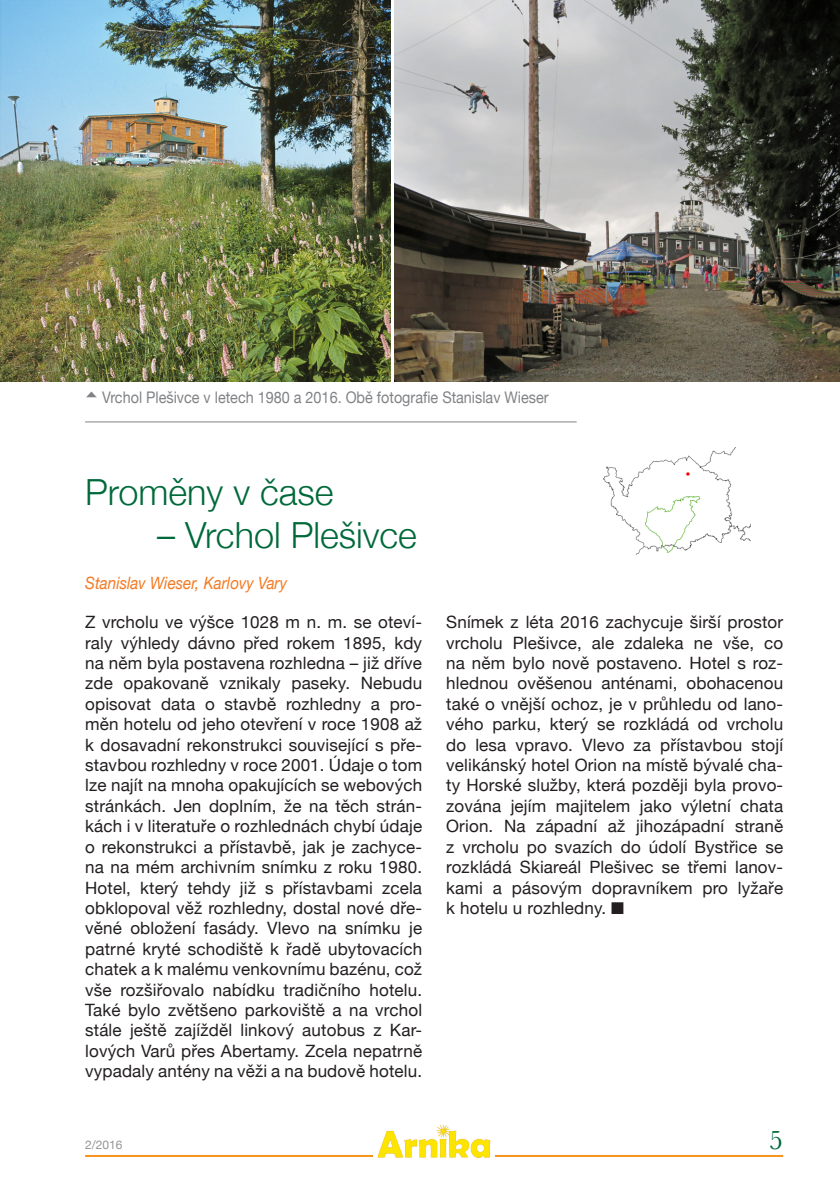
<style>
.page{position:relative;width:840px;height:1191px;background:#fff}
.page>*{position:absolute;margin:0;border:0;box-sizing:border-box;transform-origin:0 0}
.t1{font:300 36px "Helvetica Neue";color:#00693a}
.t2{font:28px "Baskerville";color:#00693a}
.t3{font:17px/20.4px "Helvetica Neue";letter-spacing:.01em;color:#231f20;text-align:justify}
.t4{font:italic 17px "Helvetica Neue";color:#f47921;scale:.9 1}
.t5{font:16px "Helvetica Neue";color:#808285;scale:.9 1}
.t6{font:12px "Helvetica Neue";color:#939598}
</style>
<div class="page">
<hr style="left:85px;top:1155px;width:697px;height:2px;background:#f7931d">
<div style="left:373px;top:1123px;width:122px;height:36px;background:#fff"></div>
<img style="left:377px;top:1124px;width:114px;height:34px">
<img style="left:603px;top:448px;width:146px;height:106px">
<img style="left:0;top:0;width:390px;height:382px">
<img style="left:394px;top:0;width:445px;height:382px">
<hr style="left:85px;top:421px;width:491px;height:1px;background:#808285">
<p class="t5" style="left:102px;top:385px;width:497px">Vrchol Plešivce v letech 1980 a 2016. Obě fotografie Stanislav Wieser</p>
<h1 class="t1" style="left:85px;top:463px;width:250px">Proměny v čase</h1>
<h1 class="t1" style="left:157px;top:506px;width:261px">– Vrchol Plešivce</h1>
<p class="t4" style="left:85px;top:571px;width:226px">Stanislav Wieser, Karlovy Vary</p>
<p class="t3" style="left:85px;top:613px;width:338px">Z vrcholu ve výšce 1028 m n. m. se oteví&shy;raly výhledy dávno před rokem 1895, kdy na něm byla postavena rozhledna – již dříve zde opakovaně vznikaly paseky. Nebudu opisovat data o stavbě rozhledny a pro&shy;měn hotelu od jeho otevření v roce 1908 až k dosavadní rekonstrukci související s pře&shy;stavbou rozhledny v roce 2001. Údaje o tom lze najít na mnoha opakujících se webových stránkách. Jen doplním, že na těch strán&shy;kách i v literatuře o rozhlednách chybí údaje o rekonstrukci a přístavbě, jak je zachyce&shy;na na mém archivním snímku z roku 1980.<br>Hotel, který tehdy již s přístavbami zcela obklopoval věž rozhledny, dostal nové dře&shy;věné obložení fasády. Vlevo na snímku je patrné kryté schodiště k řadě ubytovacích chatek a k malému venkovnímu bazénu, což vše rozšiřovalo nabídku tradičního hotelu.<br>Také bylo zvětšeno parkoviště a na vrchol stále ještě zajížděl linkový autobus z Kar&shy;lových Varů přes Abertamy. Zcela nepatrně vypadaly antény na věži a na budově hotelu.</p>
<p class="t3" style="left:446px;top:613px;width:338px">Snímek z léta 2016 zachycuje širší prostor vrcholu Plešivce, ale zdaleka ne vše, co na něm bylo nově postaveno. Hotel s roz&shy;hlednou ověšenou anténami, obohacenou také o vnější ochoz, je v průhledu od lano&shy;vého parku, který se rozkládá od vrcholu do lesa vpravo. Vlevo za přístavbou stojí velikánský hotel Orion na místě bývalé cha&shy;ty Horské služby, která později byla provo&shy;zována jejím majitelem jako výletní chata Orion. Na západní až jihozápadní straně z vrcholu po svazích do údolí Bystřice se rozkládá Skiareál Plešivec se třemi lanov&shy;kami a pásovým dopravníkem pro lyžaře k hotelu u rozhledny. ■</p>
<p class="t6" style="left:85px;top:1135px;width:39px">2/2016</p>
<h2 class="t2" style="left:768px;top:1123px;width:15px">5</h2>
</div>
